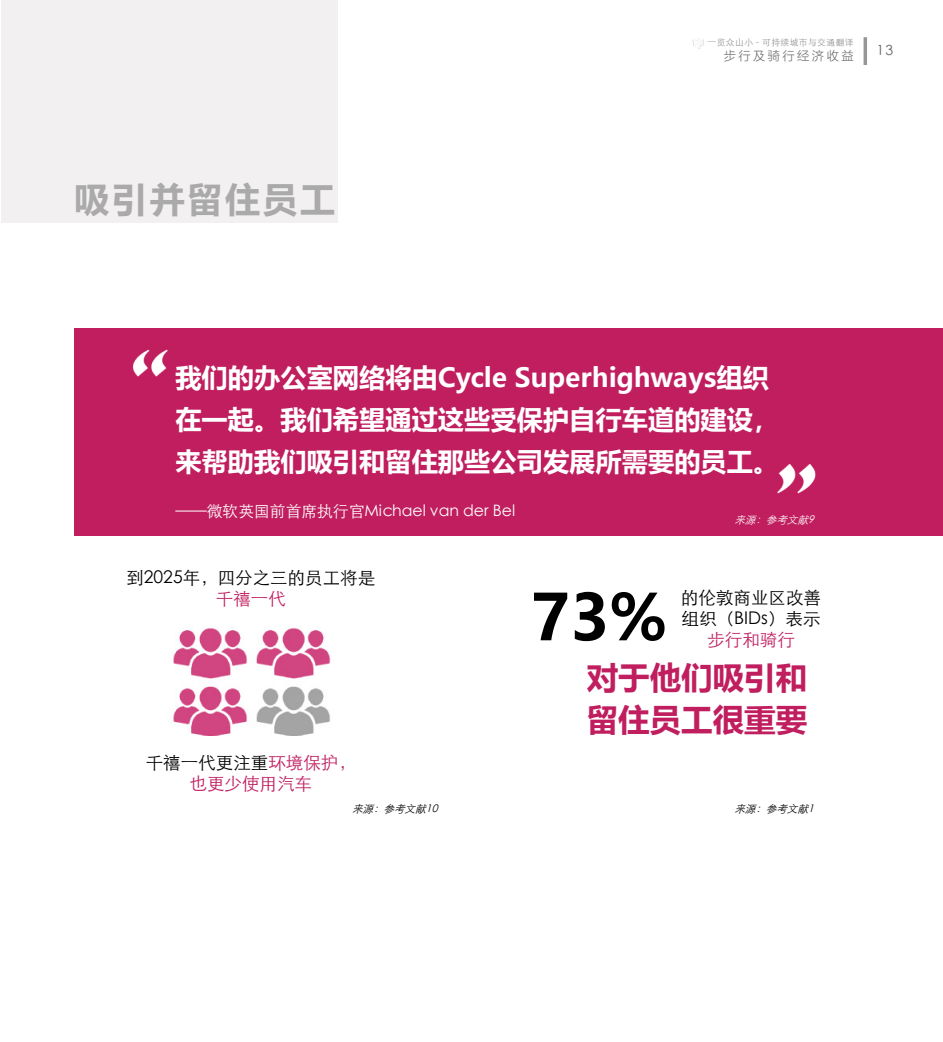
<style>
.page{position:relative;width:943px;height:1042px;background:#fff}
.page>*{position:absolute;margin:0;border:0;box-sizing:border-box;transform-origin:0 0}
.t1{font:700 63px "Microsoft Ya Hei";color:#000}
.t2{font:700 35px "Microsoft Ya Hei";letter-spacing:.075em;color:#aaa}
.t3{font:700 31.5px/42px "Microsoft Ya Hei";color:#c01e5e}
.t4{font:700 26.25px/42px "Microsoft Ya Hei";color:#fff}
.t5{font:17.5px/21px "ST Xihei";color:#000;text-align:center}
.t6{font:17.5px "ST Xihei";color:#c01e60}
.t7{font:15.75px "ST Xihei";color:#fff}
.t8{font:14px "ST Xihei";color:#646464}
.t9{font:300 12.25px "Microsoft Ya Hei";letter-spacing:.2em;color:#646464}
.t10{font:italic 10.5px "ST Xihei";color:#000}
.t11{font:italic 10.5px "ST Xihei";color:#fff}
.t12{font:8.75px "ST Xihei";letter-spacing:.05em;color:#969696}
.s1{color:#c01e60}
</style>
<div class="page">
<svg style="left:863px;top:37px;width:4px;height:28px"></svg>
<svg style="left:693px;top:39px;width:11px;height:10px"></svg>
<div style="left:1px;top:0;width:336px;height:223px;background:#f3f0f1"></div>
<div style="left:74px;top:328px;width:869px;height:208px;background:#c01e5f"></div>
<img style="left:133px;top:349px;width:35px;height:28px">
<img style="left:777px;top:464px;width:39px;height:30px">
<img style="left:173px;top:628px;width:158px;height:108px">
<p class="t2" style="left:74px;top:174px;width:262px">吸引并留住员工</p>
<p class="t12" style="left:707px;top:36px;width:147px">一览众山小 - 可持续城市与交通翻译</p>
<p class="t9" style="left:723px;top:47px;width:131px">步行及骑行经济收益</p>
<p class="t8" style="left:876px;top:40px;width:18px">13</p>
<p class="t4" style="left:175px;top:355px;width:605px">我们的办公室网络将由Cycle Superhighways组织在一起。我们希望通过这些受保护自行车道的建设，来帮助我们吸引和留住那些公司发展所需要的员工。</p>
<p class="t7" style="left:175px;top:499px;width:341px">——微软英国前首席执行官Michael van der Bel</p>
<p class="t5" style="left:126px;top:566px;width:250px">到2025年，四分之三的员工将是<span class="s1">千禧一代</span></p>
<p class="t5" style="left:146px;top:751px;width:212px">千禧一代更注重<span class="s1">环境保护，</span></p>
<p class="t6" style="left:189px;top:770px;width:124px">也更少使用汽车</p>
<p class="t11" style="left:734px;top:512px;width:85px">来源：参考文献9</p>
<p class="t1" style="left:531px;top:573px;width:138px">73%</p>
<p class="t5" style="left:681px;top:585px;width:141px;text-align:left">的伦敦商业区改善组织（BIDs）表示</p>
<p class="t6" style="left:707px;top:626px;width:89px">步行和骑行</p>
<p class="t3" style="left:586px;top:655px;width:222px">对于他们吸引和留住员工很重要</p>
<p class="t10" style="left:352px;top:801px;width:91px">来源：参考文献10</p>
<p class="t10" style="left:734px;top:801px;width:85px">来源：参考文献1</p>
</div>
